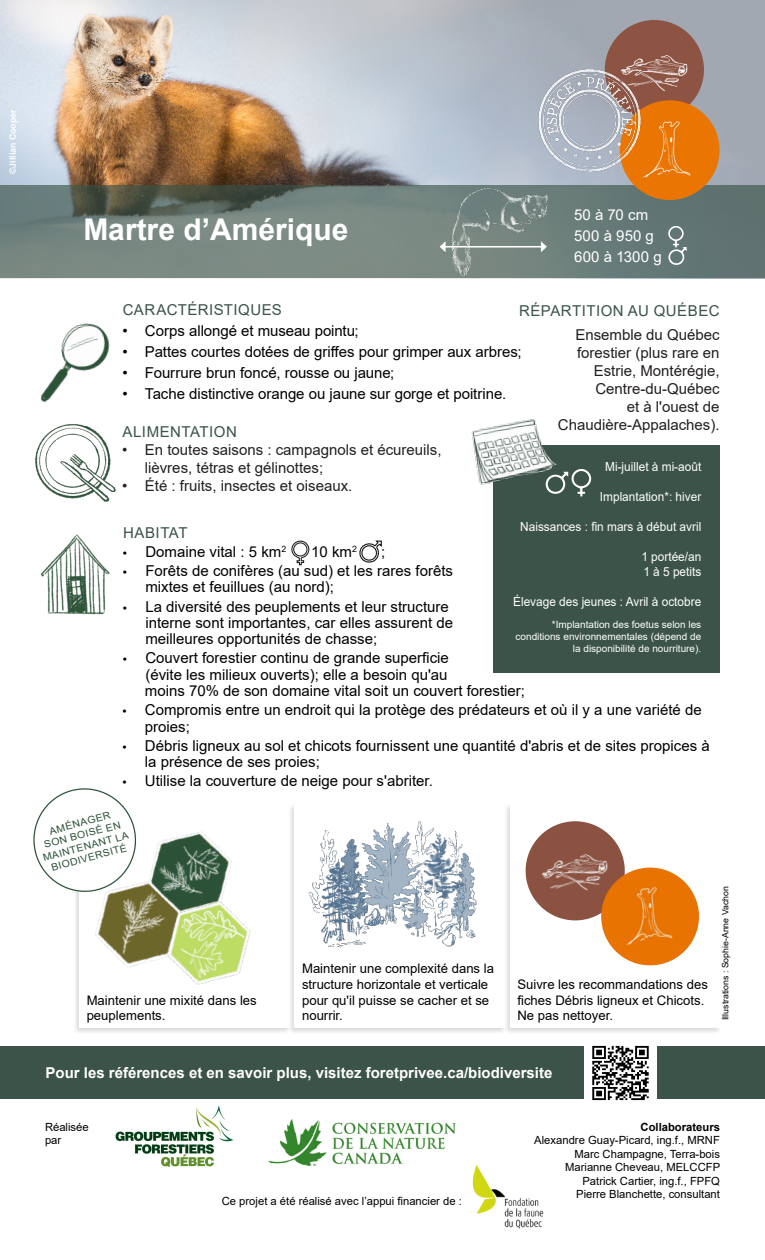
<style>
.page{position:relative;width:765px;height:1260px;background:#fff}
.page>*{position:absolute;margin:0;border:0;box-sizing:border-box;transform-origin:0 0}
.t1{font:700 30px "Arial";color:#fff}
.t2{font:15px/16.2px "Arial";color:#000}
.t3{font:15px/18px "Arial";color:#231f20}
.t4{font:700 15px "Arial";color:#fff}
.Liste{font:15px "Arial";letter-spacing:.035em;color:#3b5348}
.t5{font:15px "Arial";letter-spacing:.005em;color:#fff}
.t6{font:13.12px/15.8px "Arial";color:#000}
.t7{font:12.5px "Arial";color:#fff;scale:.95 1}
.t8{font:11.25px "Arial";color:#000}
.t9{font:700 11.25px "Arial";color:#000}
.t10{font:10px/12px "Arial";color:#fff;text-align:right}
.t11{font:9.88px/11.9px "Arial";color:#2c5338;text-align:center;scale:1.06 1}
.t12{font:8.75px "Arial";color:#000}
.t13{font:700 8.75px "Arial";color:#fff}
.s1{font-family:"Myriad Pro"}
</style>
<div class="page">
<img style="left:0;top:0;width:765px;height:186px">
<img style="left:115px;top:1106px;width:119px;height:61px">
<img style="left:472px;top:1165px;width:72px;height:64px">
<img style="left:268px;top:1120px;width:187px;height:45px">
<div style="left:1px;top:1047px;width:764px;height:52px;background:#3b5348"></div>
<img style="left:585px;top:1045px;width:72px;height:56px">
<img style="left:35px;top:424px;width:81px;height:78px">
<svg style="left:0;top:186px;width:765px;height:92px;background:#6d7d78"></svg>
<svg style="left:668px;top:225px;width:19px;height:41px"></svg>
<div style="left:605px;top:20px;width:99px;height:99px;background:#8d5443;border-radius:50px"></div>
<div style="left:620px;top:100px;width:100px;height:100px;background:#ea7501;border-radius:50px"></div>
<img style="left:505px;top:50px;width:185px;height:140px">
<div style="left:493px;top:446px;width:226px;height:227px;background:#3b5348"></div>
<svg style="left:562px;top:469px;width:29px;height:27px"></svg>
<img style="left:40px;top:534px;width:70px;height:81px">
<img style="left:471px;top:419px;width:91px;height:75px">
<img style="left:40px;top:323px;width:70px;height:79px">
<div style="left:73px;top:804px;width:218px;height:230px;background:#231f20;opacity:.15"></div>
<div style="left:79px;top:805px;width:211px;height:223px;background:#fff"></div>
<div style="left:288px;top:804px;width:218px;height:230px;background:#231f20;opacity:.15"></div>
<div style="left:295px;top:805px;width:210px;height:223px;background:#fff"></div>
<div style="left:504px;top:804px;width:217px;height:230px;background:#231f20;opacity:.15"></div>
<div style="left:510px;top:805px;width:211px;height:223px;background:#fff"></div>
<img style="left:308px;top:821px;width:169px;height:127px">
<img style="left:95px;top:897px;width:58px;height:71px">
<img style="left:132px;top:832px;width:100px;height:95px">
<img style="left:153px;top:893px;width:98px;height:92px">
<img style="left:525px;top:821px;width:100px;height:100px">
<img style="left:599px;top:868px;width:100px;height:98px">
<img style="left:445px;top:185px;width:115px;height:93px">
<hr style="left:445px;top:246px;width:97px;height:2px;background:#fff">
<svg style="left:440px;top:241px;width:6px;height:11px"></svg>
<svg style="left:541px;top:241px;width:6px;height:11px"></svg>
<svg style="left:33px;top:788px;width:108px;height:109px"></svg>
<svg style="left:291px;top:540px;width:19px;height:26px"></svg>
<svg style="left:359px;top:540px;width:23px;height:23px"></svg>
<p class="t13" style="left:7px;top:174px;width:66px;rotate:-90deg">©Jillian Cooper</p>
<p class="t1" style="left:83px;top:209px;width:267px">Martre d’Amérique</p>
<p class="t5" style="left:574px;top:204px;width:75px">50 à 70 cm</p>
<p class="t5" style="left:574px;top:225px;width:81px">500 à 950 g</p>
<p class="t5" style="left:574px;top:246px;width:89px">600 à 1300 g</p>
<p class="Liste" style="left:123px;top:300px;width:161px">CARACTÉRISTIQUES</p>
<p class="t2" style="left:122px;top:323px;width:238px">• Corps allongé et museau pointu;</p>
<p class="t2" style="left:122px;top:344px;width:401px">• Pattes courtes dotées de griffes pour grimper aux arbres;</p>
<p class="t2" style="left:122px;top:365px;width:273px">• Fourrure brun foncé, rousse ou jaune;</p>
<p class="t2" style="left:122px;top:385px;width:385px">• Tache distinctive orange ou jaune sur gorge et poitrine.</p>
<p class="Liste" style="left:519px;top:300px;width:202px">RÉPARTITION AU QUÉBEC</p>
<p class="t3" style="left:558px;top:326px;width:163px;text-align:right">Ensemble du Québec forestier (plus rare en<br>Estrie, Montérégie,<br>Centre‑du‑Québec<br>et à l'ouest de<br>Chaudière‑Appalaches).</p>
<p class="Liste" style="left:123px;top:422px;width:116px">ALIMENTATION</p>
<p class="t3" style="left:145px;top:441px;width:298px;text-indent:-22px">• En toutes saisons : campagnols et écureuils, lièvres, tétras et gélinottes;</p>
<p class="t3" style="left:122px;top:477px;width:232px">• Été : fruits, insectes et oiseaux.</p>
<p class="t7" style="left:605px;top:458px;width:103px">Mi-juillet à mi-août</p>
<p class="t7" style="left:600px;top:488px;width:108px">Implantation*: hiver</p>
<p class="t7" style="left:520px;top:518px;width:192px">Naissances : fin mars à début avril</p>
<p class="t7" style="left:641px;top:548px;width:65px">1 portée/an</p>
<p class="t7" style="left:643px;top:563px;width:62px">1 à 5 petits</p>
<p class="t7" style="left:513px;top:593px;width:199px">Élevage des jeunes : Avril à octobre</p>
<p class="t10" style="left:516px;top:619px;width:187px">*Implantation des foetus selon les conditions environnementales (dépend de la disponibilité de nourriture).</p>
<p class="Liste" style="left:123px;top:522px;width:66px">HABITAT</p>
<p class="t2" style="left:123px;top:544px;width:165px"><span class="s1">•</span> Domaine vital : 5 km<sup>2</sup></p>
<p class="t2" style="left:311px;top:544px;width:47px">10 km<sup>2</sup></p>
<p class="t2" style="left:381px;top:544px;width:6px">;</p>
<p class="t2" style="left:145px;top:563px;width:309px;text-indent:-22px"><span class="s1">•</span> Forêts de conifères (au sud) et les rares forêts mixtes et feuillues (au nord);</p>
<p class="t2" style="left:145px;top:598px;width:309px;text-indent:-22px"><span class="s1">•</span> La diversité des peuplements et leur structure interne sont importantes, car elles assurent de meilleures opportunités de chasse;</p>
<p class="t2" style="left:123px;top:650px;width:327px;text-align:right"><span class="s1">•</span> Couvert forestier continu de grande superficie (évite les milieux ouverts); elle a besoin qu'au</p>
<p class="t2" style="left:145px;top:683px;width:382px">moins 70% de son domaine vital soit un couvert forestier;</p>
<p class="t2" style="left:145px;top:702px;width:558px;text-indent:-22px"><span class="s1">•</span> Compromis entre un endroit qui la protège des prédateurs et où il y a une variété de proies;</p>
<p class="t2" style="left:145px;top:737px;width:566px;text-indent:-22px"><span class="s1">•</span> Débris ligneux au sol et chicots fournissent une quantité d'abris et de sites propices à la présence de ses proies;</p>
<p class="t2" style="left:122px;top:773px;width:312px"><span class="s1">•</span> Utilise la couverture de neige pour s'abriter.</p>
<p class="t11" style="left:35px;top:829px;width:85px;rotate:-15deg">AMÉNAGER<br>SON BOISÉ EN<br>MAINTENANT LA<br>BIODIVERSITÉ</p>
<p class="t6" style="left:87px;top:992px;width:172px">Maintenir une mixité dans les peuplements.</p>
<p class="t6" style="left:302px;top:961px;width:194px">Maintenir une complexité dans la structure horizontale et verticale pour qu'il puisse se cacher et se nourrir.</p>
<p class="t6" style="left:517px;top:976px;width:192px">Suivre les recommandations des fiches Débris ligneux et Chicots.<br>Ne pas nettoyer.</p>
<p class="t12" style="left:720px;top:1020px;width:135px;rotate:-90deg">Illustrations : Sophie-Anne Vachon</p>
<p class="t4" style="left:46px;top:1062px;width:508px">Pour les références et en savoir plus, visitez foretprivee.ca/biodiversite</p>
<p class="t8" style="left:45px;top:1119px;width:45px">Réalisée</p>
<p class="t8" style="left:45px;top:1133px;width:18px">par</p>
<p class="t8" style="left:222px;top:1193px;width:242px">Ce projet a été réalisé avec l’appui financier de :</p>
<p class="t9" style="left:641px;top:1119px;width:81px">Collaborateurs</p>
<p class="t8" style="left:534px;top:1133px;width:187px">Alexandre Guay-Picard, ing.f., MRNF</p>
<p class="t8" style="left:575px;top:1146px;width:147px">Marc Champagne, Terra-bois</p>
<p class="t8" style="left:565px;top:1160px;width:157px">Marianne Cheveau, MELCCFP</p>
<p class="t8" style="left:582px;top:1173px;width:139px">Patrick Cartier, ing.f., FPFQ</p>
<p class="t8" style="left:576px;top:1187px;width:145px">Pierre Blanchette, consultant</p>
</div>
